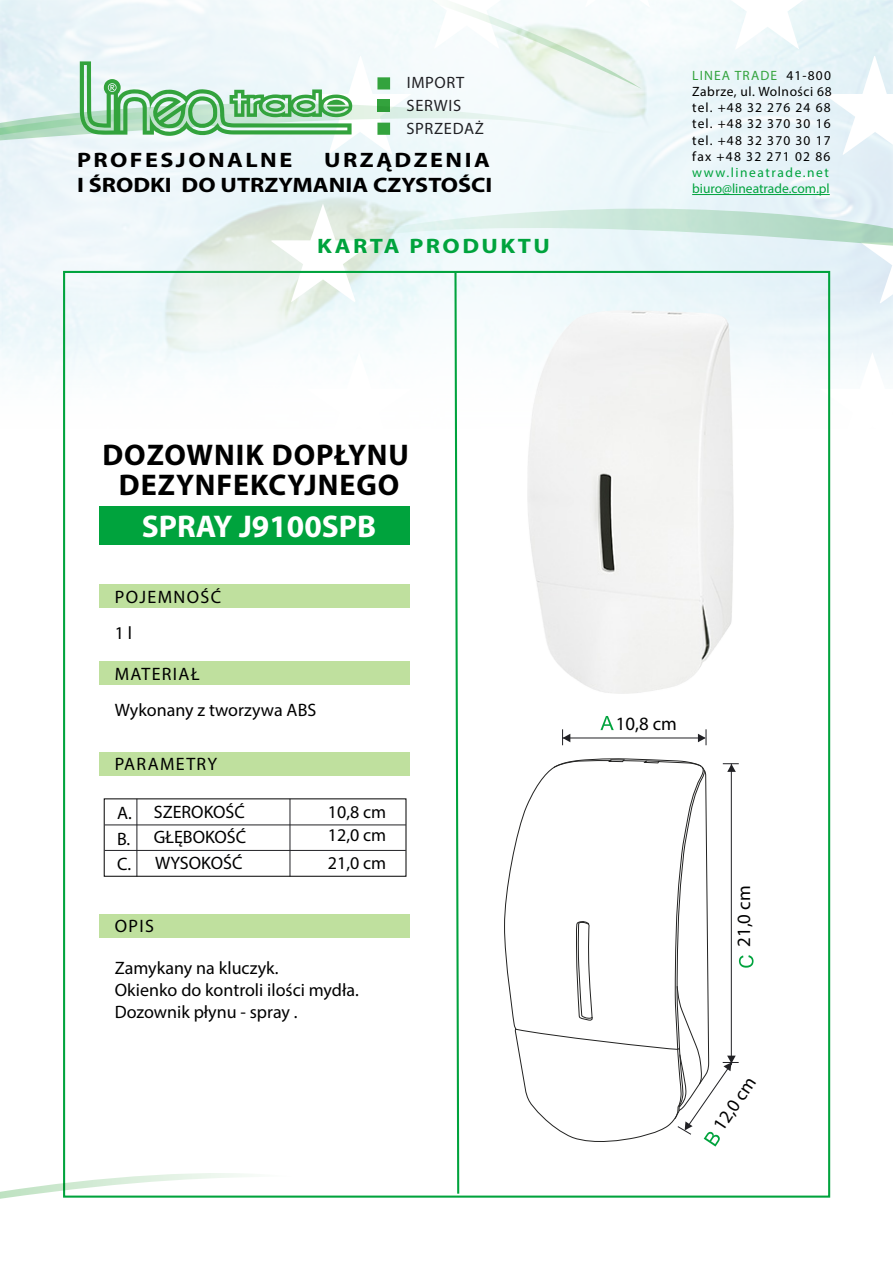
<style>
.page{position:relative;width:893px;height:1263px;background:#fff}
.page>*{position:absolute;margin:0;border:0;box-sizing:border-box;transform-origin:0 0}
.t1{font:700 31.5px "Myriad Pro";color:#fff}
.t2{font:700 30px/30px "Myriad Pro";letter-spacing:.03em;color:#000;text-align:center}
.t3{font:700 21px/25.2px "Myriad Pro";letter-spacing:.005em;color:#000;text-align:right;scale:1.15 1}
.t4{font:700 21px "Myriad Pro";letter-spacing:.1em;color:#000;scale:1.15 1}
.t5{font:700 21px "Myriad Pro";letter-spacing:.1em;color:#00a33d;scale:1.15 1}
.t6{font:18.9px "Myriad Pro";color:#000}
.t7{font:18px/25.5px "Myriad Pro";color:#000;text-align:justify}
.t8{font:18px "Myriad Pro";letter-spacing:.075em;color:#000}
.t9{font:16.5px/22.8px "Myriad Pro";letter-spacing:.04em;color:#212125}
.t10{font:13.5px/16.2px "Myriad Pro";letter-spacing:.085em;color:#000;text-align:justify}
.t11{font:13.5px/16.2px "Myriad Pro";color:#00a33d}
.s1{color:#33a33d}
</style>
<div class="page">
<svg style="left:271px;top:0;width:622px;height:597px"></svg>
<svg style="left:453px;top:270px;width:7px;height:926px"></svg>
<div style="left:99px;top:506px;width:311px;height:39px;background:#00a33d"></div>
<div style="left:99px;top:585px;width:311px;height:23px;background:#bfe09e"></div>
<div style="left:99px;top:661px;width:311px;height:23px;background:#bfe09e"></div>
<div style="left:99px;top:753px;width:311px;height:23px;background:#bfe09e"></div>
<div style="left:99px;top:914px;width:311px;height:24px;background:#bfe09e"></div>
<svg style="left:504px;top:758px;width:137px;height:274px"></svg>
<hr style="left:562px;top:738px;width:143px;height:1px;background:#212125">
<svg style="left:562px;top:729px;width:8px;height:16px"></svg>
<svg style="left:698px;top:729px;width:9px;height:16px"></svg>
<svg style="left:600px;top:716px;width:14px;height:14px"></svg>
<svg style="left:515px;top:759px;width:238px;height:387px"></svg>
<img style="left:528px;top:311px;width:206px;height:382px">
<hr style="left:290px;top:799px;width:1px;height:77px;background:#212125">
<hr style="left:137px;top:799px;width:1px;height:77px;background:#212125">
<hr style="left:105px;top:825px;width:301px;height:1px;background:#212125">
<hr style="left:105px;top:850px;width:301px;height:1px;background:#212125">
<svg style="left:324px;top:209px;width:569px;height:37px;background:#d8ece6"></svg>
<svg style="left:0;top:1173px;width:292px;height:26px"></svg>
<svg style="left:0;top:0;width:642px;height:140px"></svg>
<hr style="left:692px;top:194px;width:138px;height:1px;background:#00a33d">
<p class="t9" style="left:406px;top:71px;width:79px">IMPORT<br>SERWIS<br>SPRZEDAŻ</p>
<p class="t4" style="left:77px;top:146px;width:189px">PROFESJONALNE</p>
<p class="t3" style="left:77px;top:147px;width:363px">URZĄDZENIA<br>I ŚRODKI DO UTRZYMANIA CZYSTOŚCI</p>
<p class="t5" style="left:317px;top:232px;width:204px">KARTA PRODUKTU</p>
<p class="t10" style="left:692px;top:67px;width:141px"><span class="s1">LINEA TRADE</span> 41-800<br>Zabrze, ul. Wolności 68 tel. +48 32 276 24 68 tel. +48 32 370 30 16 tel. +48 32 370 30 17 fax +48 32 271 02 86</p>
<p class="t11" style="left:692px;top:164px;width:139px">www.lineatrade.net biuro@lineatrade.com.pl</p>
<h2 class="t2" style="left:102px;top:439px;width:308px">DOZOWNIK DOPŁYNU<br>DEZYNFEKCYJNEGO</h2>
<h1 class="t1" style="left:142px;top:506px;width:236px">SPRAY J9100SPB</h1>
<p class="t8" style="left:115px;top:586px;width:108px">POJEMNOŚĆ</p>
<p class="t7" style="left:115px;top:619px;width:19px">1 l</p>
<p class="t8" style="left:115px;top:663px;width:86px">MATERIAŁ</p>
<p class="t7" style="left:115px;top:696px;width:203px">Wykonany z tworzywa ABS</p>
<p class="t8" style="left:115px;top:753px;width:104px">PARAMETRY</p>
<p class="t7" style="left:154px;top:799px;width:94px">SZEROKOŚĆ GŁĘBOKOŚĆ WYSOKOŚĆ</p>
<p class="t7" style="left:117px;top:800px;width:16px">A.<br>B.<br>C.</p>
<p class="t7" style="left:328px;top:800px;width:60px;line-height:23.2px">10,8 cm<br>12,0 cm</p>
<p class="t7" style="left:328px;top:850px;width:60px">21,0 cm</p>
<p class="t7" style="left:115px;top:913px;width:41px">OPIS</p>
<p class="t7" style="left:115px;top:957px;width:245px;line-height:21.6px;text-align:left">Zamykany na kluczyk.<br>Okienko do kontroli ilości mydła.<br>Dozownik płynu - spray .</p>
<p class="t6" style="left:616px;top:711px;width:63px">10,8 cm</p>
<p class="t6" style="left:732px;top:947px;width:63px;rotate:-90deg">21,0 cm</p>
<p class="t6" style="left:708px;top:1122px;width:63px;rotate:-56deg">12,0 cm</p>
</div>
